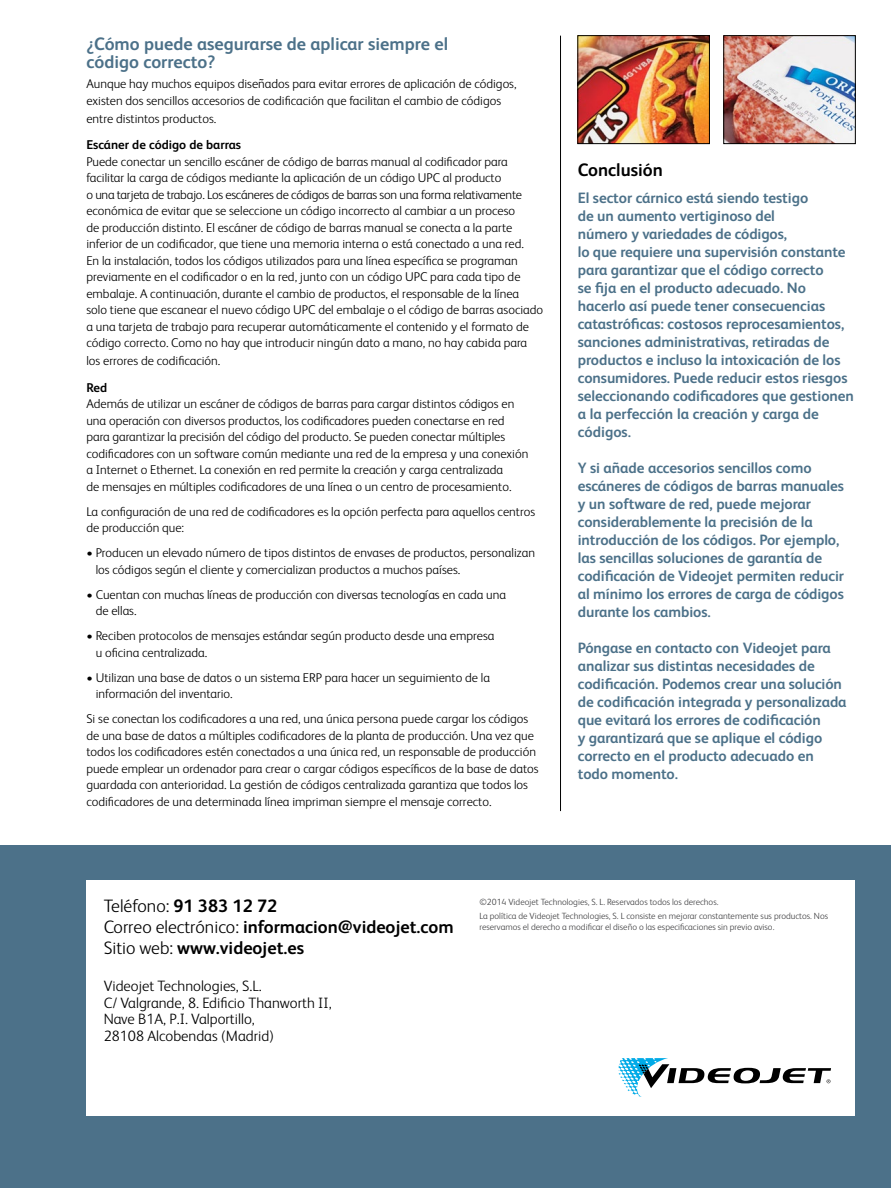
<style>
.page{position:relative;width:891px;height:1188px;background:#fff}
.page>*{position:absolute;margin:0;border:0;box-sizing:border-box;transform-origin:0 0}
.t1{font:700 18px/21px "FS Albert";color:#000}
.t2{font:700 18px/18px "FS Albert";color:#4c7189}
.t3{font:700 15px/18px "FS Albert";letter-spacing:-.005em;color:#4c7189}
.t4{font:300 15px/16.5px "FS Albert";color:#000}
.t5{font:300 12.75px/16.5px "FS Albert";color:#000}
.t6{font:700 12.75px "FS Albert";color:#000}
.t7{font:300 9px/14.7px "FS Albert";color:#404042}
.s1{font-weight:300}
</style>
<div class="page">
<div style="left:0;top:846px;width:891px;height:342px;background:#4c7189"></div>
<div style="left:86px;top:880px;width:769px;height:236px;background:#fff"></div>
<svg style="left:618px;top:1058px;width:213px;height:39px"></svg>
<hr style="left:560px;top:36px;width:1px;height:775px;background:#000">
<img style="left:580px;top:37px;width:128px;height:105px">
<div style="left:578px;top:35px;width:132px;height:109px;border:1px solid #000"></div>
<img style="left:726px;top:37px;width:128px;height:105px">
<div style="left:724px;top:35px;width:132px;height:109px;border:1px solid #000"></div>
<h1 class="t2" style="left:86px;top:34px;width:363px">¿Cómo puede asegurarse de aplicar siempre el código correcto?</h1>
<p class="t5" style="left:86px;top:76px;width:432px">Aunque hay muchos equipos diseñados para evitar errores de aplicación de códigos, existen dos sencillos accesorios de codificación que facilitan el cambio de códigos</p>
<p class="t5" style="left:86px;top:110px;width:131px">entre distintos productos.</p>
<p class="t6" style="left:86px;top:138px;width:156px">Escáner de código de barras</p>
<p class="t5" style="left:86px;top:153px;width:458px">Puede conectar un sencillo escáner de código de barras manual al codificador para facilitar la carga de códigos mediante la aplicación de un código UPC al producto<br>o una tarjeta de trabajo. Los escáneres de códigos de barras son una forma relativamente económica de evitar que se seleccione un código incorrecto al cambiar a un proceso<br>de producción distinto. El escáner de código de barras manual se conecta a la parte inferior de un codificador, que tiene una memoria interna o está conectado a una red.<br>En la instalación, todos los códigos utilizados para una línea específica se programan previamente en el codificador o en la red, junto con un código UPC para cada tipo de embalaje. A continuación, durante el cambio de productos, el responsable de la línea<br>solo tiene que escanear el nuevo código UPC del embalaje o el código de barras asociado a una tarjeta de trabajo para recuperar automáticamente el contenido y el formato de código correcto. Como no hay que introducir ningún dato a mano, no hay cabida para</p>
<p class="t5" style="left:86px;top:353px;width:135px">los errores de codificación.</p>
<p class="t6" style="left:86px;top:380px;width:22px">Red</p>
<p class="t5" style="left:86px;top:396px;width:443px">Además de utilizar un escáner de códigos de barras para cargar distintos códigos en una operación con diversos productos, los codificadores pueden conectarse en red para garantizar la precisión del código del producto. Se pueden conectar múltiples codificadores con un software común mediante una red de la empresa y una conexión a Internet o Ethernet. La conexión en red permite la creación y carga centralizada<br>de mensajes en múltiples codificadores de una línea o un centro de procesamiento.</p>
<p class="t5" style="left:86px;top:503px;width:450px">La configuración de una red de codificadores es la opción perfecta para aquellos centros de producción que:</p>
<p class="t5" style="left:96px;top:545px;width:441px;text-indent:-9px">• Producen un elevado número de tipos distintos de envases de productos, personalizan los códigos según el cliente y comercializan productos a muchos países.</p>
<p class="t5" style="left:96px;top:586px;width:412px;text-indent:-9px">• Cuentan con muchas líneas de producción con diversas tecnologías en cada una de ellas.</p>
<p class="t5" style="left:96px;top:628px;width:400px;text-indent:-9px">• Reciben protocolos de mensajes estándar según producto desde una empresa u oficina centralizada.</p>
<p class="t5" style="left:96px;top:669px;width:396px;text-indent:-9px">• Utilizan una base de datos o un sistema ERP para hacer un seguimiento de la información del inventario.</p>
<p class="t5" style="left:86px;top:711px;width:454px">Si se conectan los codificadores a una red, una única persona puede cargar los códigos de una base de datos a múltiples codificadores de la planta de producción. Una vez que todos los codificadores estén conectados a una única red, un responsable de producción puede emplear un ordenador para crear o cargar códigos específicos de la base de datos guardada con anterioridad. La gestión de códigos centralizada garantiza que todos los codificadores de una determinada línea impriman siempre el mensaje correcto.</p>
<h1 class="t1" style="left:578px;top:159px;width:87px">Conclusión</h1>
<p class="t3" style="left:578px;top:188px;width:278px">El sector cárnico está siendo testigo<br>de un aumento vertiginoso del<br>número y variedades de códigos,<br>lo que requiere una supervisión constante para garantizar que el código correcto<br>se fija en el producto adecuado. No hacerlo así puede tener consecuencias catastróficas: costosos reprocesamientos, sanciones administrativas, retiradas de productos e incluso la intoxicación de los consumidores. Puede reducir estos riesgos seleccionando codificadores que gestionen a la perfección la creación y carga de códigos.</p>
<p class="t3" style="left:578px;top:458px;width:268px">Y si añade accesorios sencillos como escáneres de códigos de barras manuales y un software de red, puede mejorar considerablemente la precisión de la introducción de los códigos. Por ejemplo, las sencillas soluciones de garantía de codificación de Videojet permiten reducir al mínimo los errores de carga de códigos durante los cambios.</p>
<p class="t3" style="left:578px;top:638px;width:270px">Póngase en contacto con Videojet para analizar sus distintas necesidades de codificación. Podemos crear una solución de codificación integrada y personalizada que evitará los errores de codificación<br>y garantizará que se aplique el código correcto en el producto adecuado en todo momento.</p>
<h1 class="t1" style="left:104px;top:895px;width:352px"><span class="s1">Teléfono:</span> 91 383 12 72<br><span class="s1">Correo electrónico:</span> informacion@videojet.com<br><span class="s1">Sitio web:</span> www.videojet.es</h1>
<p class="t4" style="left:104px;top:978px;width:229px">Videojet Technologies, S.L.<br>C/ Valgrande, 8. Edificio Thanworth II,<br>Nave B1A, P.I. Valportillo,<br>28108 Alcobendas (Madrid)</p>
<p class="t7" style="left:480px;top:894px;width:350px">©2014 Videojet Technologies, S. L. Reservados todos los derechos.<br>La política de Videojet Technologies, S. L consiste en mejorar constantemente sus productos. Nos</p>
<p class="t7" style="left:480px;top:919px;width:296px">reservamos el derecho a modificar el diseño o las especificaciones sin previo aviso.</p>
</div>
